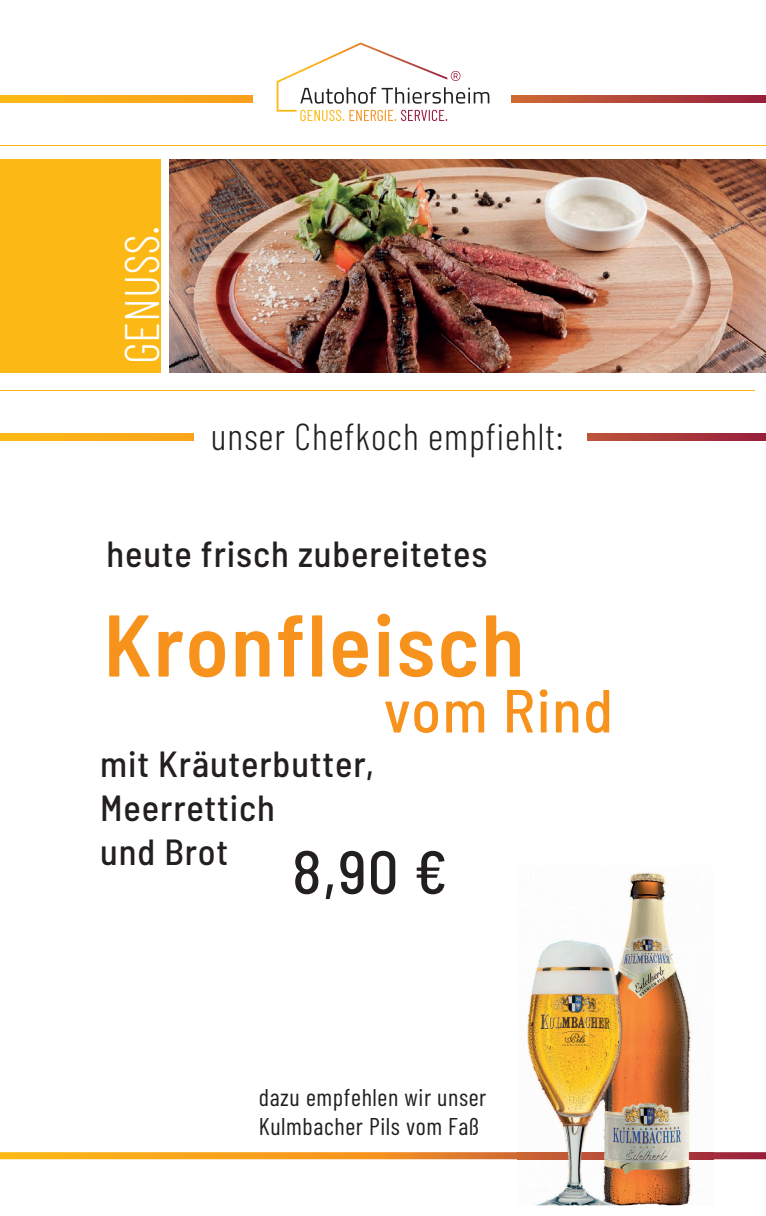
<style>
.page{position:relative;width:766px;height:1216px;background:#fff}
.page>*{position:absolute;margin:0;border:0;box-sizing:border-box;transform-origin:0 0}
.t1{font:600 semi-condensed 87.38px "Barlow";letter-spacing:.025em;color:#f7931d}
.t2{font:500 semi-condensed 60.75px "Barlow";letter-spacing:.025em;color:#f7931d}
.t3{font:500 semi-condensed 60.75px "Barlow";color:#231f20}
.t4{font:300 48.5px "Barlow Condensed";color:#fff}
.t5{font:300 37.5px "Barlow Condensed";letter-spacing:.025em;color:#231f20}
.t6{font:500 semi-condensed 36.38px/43.8px "Barlow";letter-spacing:.025em;color:#231f20}
.t7{font:24.25px/29.1px "Barlow Condensed";letter-spacing:.025em;color:#231f20}
</style>
<div class="page">
<svg style="left:0;top:1152px;width:765px;height:7px;background:#eb9226"></svg>
<img style="left:517px;top:872px;width:196px;height:333px">
<img style="left:517px;top:1152px;width:196px;height:7px">
<svg style="left:0;top:433px;width:765px;height:8px;background:#d47729"></svg>
<svg style="left:0;top:95px;width:765px;height:7px;background:#d67829"></svg>
<div style="left:253px;top:25px;width:257px;height:113px;background:#fff"></div>
<svg style="left:276px;top:43px;width:213px;height:78px"></svg>
<img style="left:169px;top:159px;width:596px;height:213px">
<div style="left:0;top:159px;width:160px;height:213px;background:#fcb814"></div>
<hr style="left:0;top:145px;width:765px;height:1px;background:#fcb814">
<hr style="left:0;top:390px;width:754px;height:1px;background:#fcb814">
<div style="left:194px;top:412px;width:392px;height:59px;background:#fff"></div>
<h3 class="t4" style="left:111px;top:364px;width:140px;rotate:-90deg">GENUSS.</h3>
<p class="t5" style="left:211px;top:413px;width:354px">unser Chefkoch empfiehlt:</p>
<p class="t6" style="left:106px;top:531px;width:382px">heute frisch zubereitetes</p>
<h1 class="t1" style="left:104px;top:591px;width:422px">Kronfleisch</h1>
<h2 class="t2" style="left:383px;top:673px;width:231px">vom Rind</h2>
<p class="t6" style="left:100px;top:741px;width:275px">mit Kräuterbutter,<br>Meerrettich<br>und Brot</p>
<h2 class="t3" style="left:292px;top:834px;width:157px">8,90 €</h2>
<p class="t7" style="left:259px;top:1081px;width:229px">dazu empfehlen wir unser<br>Kulmbacher Pils vom Faß</p>
</div>
